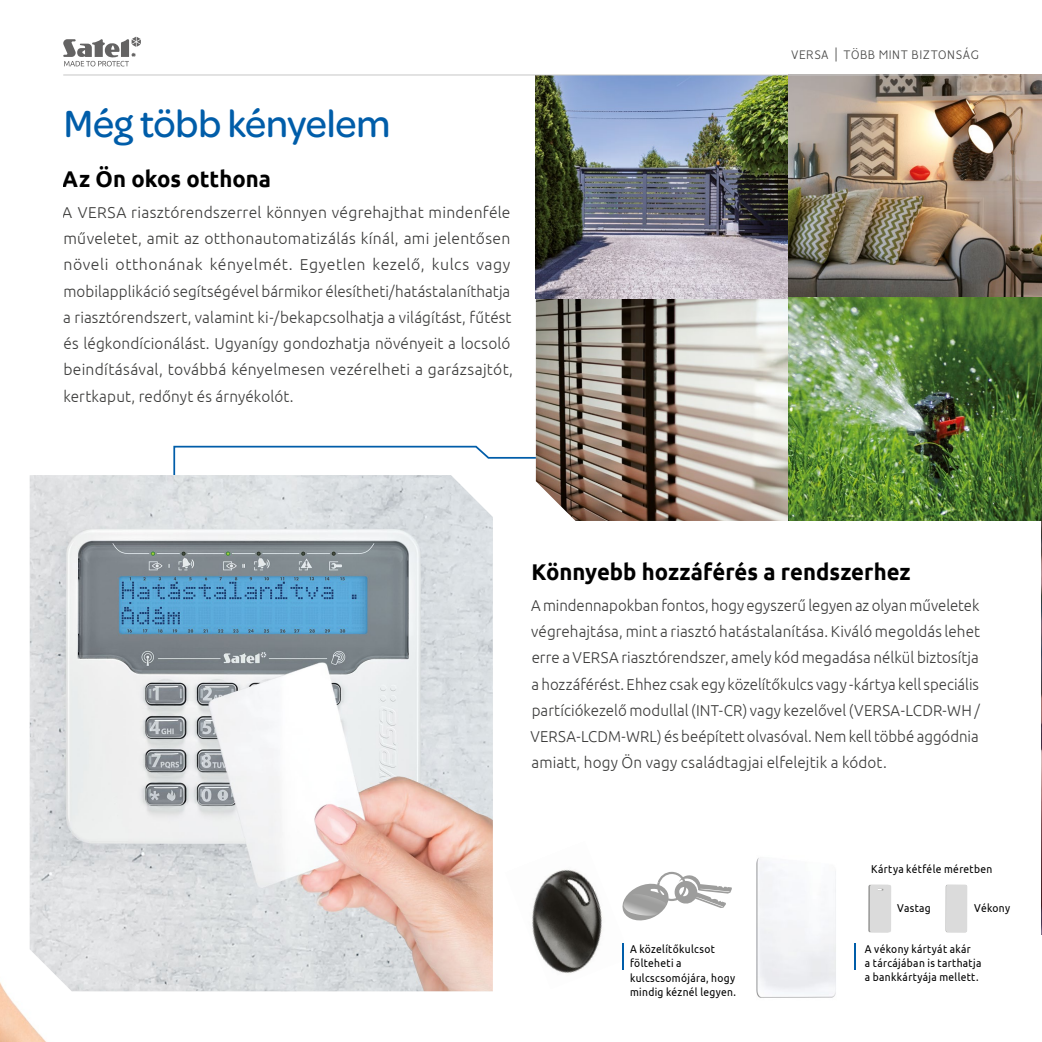
<style>
.page{position:relative;width:1042px;height:1042px;background:#fff}
.page>*{position:absolute;margin:0;border:0;box-sizing:border-box;transform-origin:0 0}
.Tytuł{font:500 40.25px "Omnes";letter-spacing:-.005em;color:#005da9}
.Tytuł-2{font:700 22.75px "Ubuntu";color:#000}
.Akapit_-_mniejszy{font:300 15.75px/26.2px "Ubuntu";letter-spacing:.015em;color:#3c3c3b}
.Akapit_-_mniejszy-2{font:300 15.75px/26.2px "Ubuntu";letter-spacing:.015em;color:#3c3c3b;text-align:justify;scale:.95 1}
.t1{font:300 14px "Vision";letter-spacing:.01em;color:#4a4a49}
.t2{font:11.38px/14px "Ubuntu";letter-spacing:.035em;color:#000;scale:.9 1}
</style>
<div class="page">
<img style="left:0;top:606px;width:127px;height:436px">
<svg style="left:173px;top:445px;width:363px;height:36px"></svg>
<img style="left:1041px;top:521px;width:1px;height:413px">
<img style="left:536px;top:299px;width:253px;height:222px">
<img style="left:536px;top:76px;width:253px;height:223px">
<img style="left:789px;top:75px;width:253px;height:223px">
<img style="left:789px;top:298px;width:253px;height:223px">
<img style="left:532px;top:869px;width:70px;height:105px">
<svg style="left:622px;top:872px;width:110px;height:48px"></svg>
<svg style="left:868px;top:885px;width:23px;height:47px"></svg>
<svg style="left:945px;top:885px;width:22px;height:47px"></svg>
<div style="left:946px;top:885px;width:21px;height:47px;background:#dbdbdb;border-radius:2px"></div>
<img style="left:756px;top:858px;width:80px;height:140px">
<img style="left:30px;top:475px;width:463px;height:516px">
<hr style="left:63px;top:75px;width:916px;height:1px;background:#c6c6c6">
<svg style="left:63px;top:37px;width:78px;height:29px"></svg>
<hr style="left:622px;top:943px;width:2px;height:27px;background:#005da9">
<svg style="left:855px;top:943px;width:1px;height:27px"></svg>
<p class="Tytuł" style="left:64px;top:96px;width:328px">Még több kényelem</p>
<h2 class="Tytuł-2" style="left:63px;top:165px;width:210px">Az Ön okos otthona</h2>
<p class="Akapit_-_mniejszy" style="left:63px;top:199px;width:452px">A VERSA riasztórendszerrel könnyen végrehajthat mindenféle műveletet, amit az otthonautomatizálás kínál, ami jelentősen növeli otthonának kényelmét. Egyetlen kezelő, kulcs vagy mobilapplikáció segítségével bármikor élesítheti/hatástalaníthatja a riasztórendszert, valamint ki-/bekapcsolhatja a világítást, fűtést és légkondícionálást. Ugyanígy gondozhatja növényeit a locsoló beindításával, továbbá kényelmesen vezérelheti a garázsajtót, kertkaput, redőnyt és árnyékolót.</p>
<p class="t1" style="left:791px;top:47px;width:190px">VERSA | TÖBB MINT BIZTONSÁG</p>
<p class="Tytuł-2" style="left:531px;top:558px;width:380px">Könnyebb hozzáférés a rendszerhez</p>
<p class="Akapit_-_mniejszy-2" style="left:530px;top:592px;width:475px">A mindennapokban fontos, hogy egyszerű legyen az olyan műveletek végrehajtása, mint a riasztó hatástalanítása. Kiváló megoldás lehet erre a VERSA riasztórendszer, amely kód megadása nélkül biztosítja a hozzáférést. Ehhez csak egy közelítőkulcs vagy -kártya kell speciális partíciókezelő modullal (INT-CR) vagy kezelővel (VERSA-LCDR-WH / VERSA-LCDM-WRL) és beépített olvasóval. Nem kell többé aggódnia amiatt, hogy Ön vagy családtagjai elfelejtik a kódot.</p>
<p class="t2" style="left:630px;top:942px;width:119px">A közelítőkulcsot fölteheti a kulcscsomójára, hogy mindig kéznél legyen.</p>
<p class="t2" style="left:871px;top:861px;width:136px">Kártya kétféle méretben</p>
<p class="t2" style="left:974px;top:900px;width:41px">Vékony</p>
<p class="t2" style="left:897px;top:901px;width:39px">Vastag</p>
<p class="t2" style="left:865px;top:941px;width:131px">A vékony kártyát akár<br>a tárcájában is tarthatja a bankkártyája mellett.</p>
</div>
